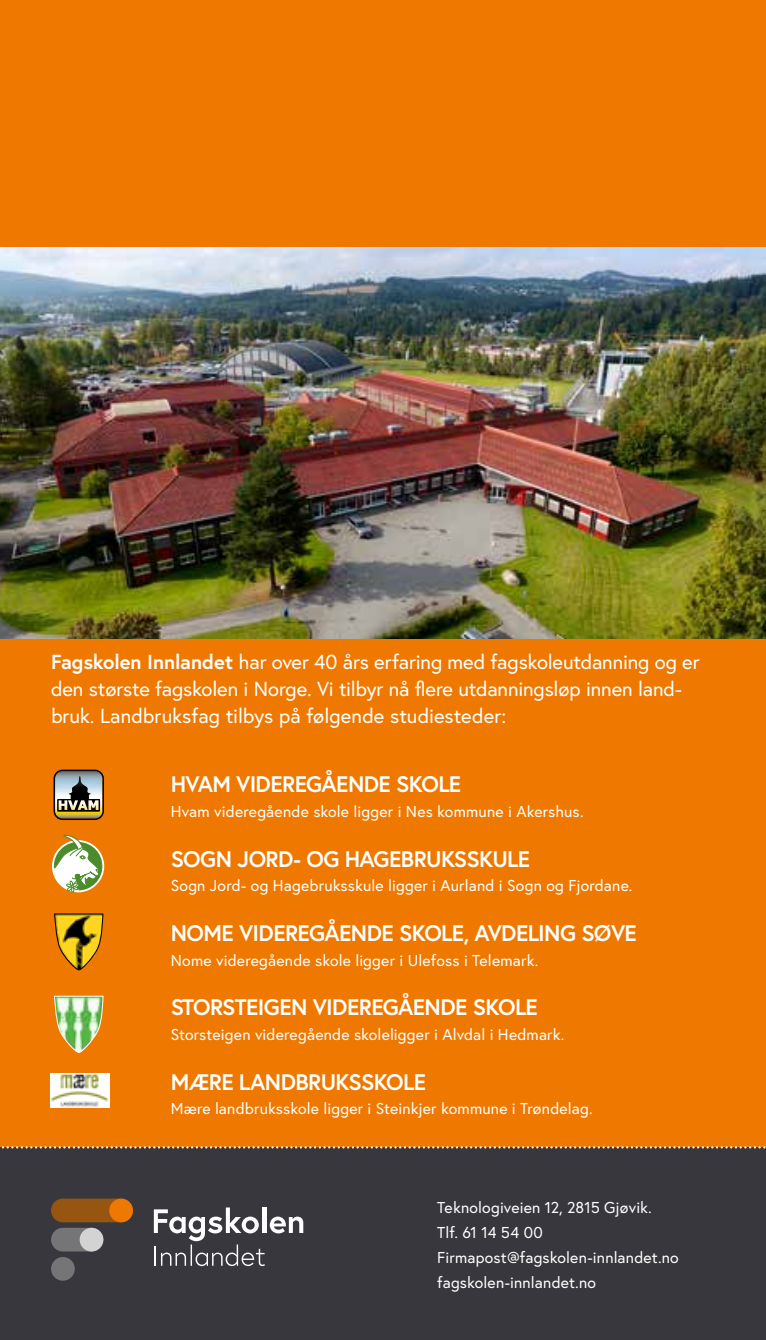
<style>
.page{position:relative;width:766px;height:1340px;background:#fff}
.page>*{position:absolute;margin:0;border:0;box-sizing:border-box;transform-origin:0 0}
.t1{font:700 22.5px "Europa";letter-spacing:-.025em;color:#fff}
.t2{font:20.25px/27px "Europa";letter-spacing:-.005em;color:#fff}
.t3{font:15.75px/24.8px "Europa";letter-spacing:.01em;color:#fff}
.s1{font-weight:700}
</style>
<div class="page">
<div style="left:0;top:481px;width:765px;height:858px;background:#37373d"></div>
<div style="left:0;top:0;width:765px;height:1146px;background:#ef7800"></div>
<svg style="left:53px;top:769px;width:51px;height:51px;background:#898570"></svg>
<svg style="left:54px;top:835px;width:51px;height:58px"></svg>
<svg style="left:54px;top:913px;width:49px;height:57px"></svg>
<svg style="left:54px;top:995px;width:50px;height:58px"></svg>
<img style="left:50px;top:1073px;width:60px;height:33px">
<svg style="left:154px;top:1207px;width:149px;height:59px"></svg>
<div style="left:51px;top:1198px;width:82px;height:24px;background:#965612;border-radius:12px"></div>
<div style="left:109px;top:1198px;width:24px;height:24px;background:#ef7800;border-radius:50%"></div>
<div style="left:51px;top:1227px;width:52px;height:24px;background:#757477;border-radius:12px"></div>
<div style="left:80px;top:1227px;width:23px;height:24px;background:#d4d3d4;border-radius:50%"></div>
<div style="left:51px;top:1256px;width:24px;height:24px;background:#757477;border-radius:50%"></div>
<img style="left:0;top:247px;width:765px;height:391px">
<svg style="left:0;top:1146px;width:766px;height:2px"></svg>
<p class="t2" style="left:51px;top:647px;width:650px"><span class="s1">Fagskolen Innlandet</span> har over 40 års erfaring med fagskoleutdanning og er den største fagskolen i Norge. Vi tilbyr nå flere utdanningsløp innen land&shy;bruk. Landbruksfag tilbys på følgende studiesteder:</p>
<h1 class="t1" style="left:171px;top:769px;width:292px">HVAM VIDEREGÅENDE SKOLE</h1>
<p class="t3" style="left:171px;top:799px;width:414px">Hvam videregående skole ligger i Nes kommune i Akershus.</p>
<h1 class="t1" style="left:171px;top:843px;width:361px">SOGN JORD- OG HAGEBRUKSSKULE</h1>
<p class="t3" style="left:171px;top:873px;width:463px">Sogn Jord- og Hagebruksskule ligger i Aurland i Sogn og Fjordane.</p>
<h1 class="t1" style="left:171px;top:917px;width:467px">NOME VIDEREGÅENDE SKOLE, AVDELING SØVE</h1>
<p class="t3" style="left:171px;top:947px;width:369px">Nome videregående skole ligger i Ulefoss i Telemark.</p>
<h1 class="t1" style="left:171px;top:992px;width:368px">STORSTEIGEN VIDEREGÅENDE SKOLE</h1>
<p class="t3" style="left:171px;top:1021px;width:395px">Storsteigen videregående skoleligger i Alvdal i Hedmark.</p>
<h1 class="t1" style="left:171px;top:1066px;width:257px">MÆRE LANDBRUKSSKOLE</h1>
<p class="t3" style="left:171px;top:1096px;width:423px">Mære landbruksskole ligger i Steinkjer kommune i Trøndelag.</p>
<p class="t3" style="left:437px;top:1195px;width:243px">Teknologiveien 12, 2815 Gjøvik.<br>Tlf. 61 14 54 00<br>Firmapost@fagskolen-innlandet.no fagskolen-innlandet.no</p>
</div>
